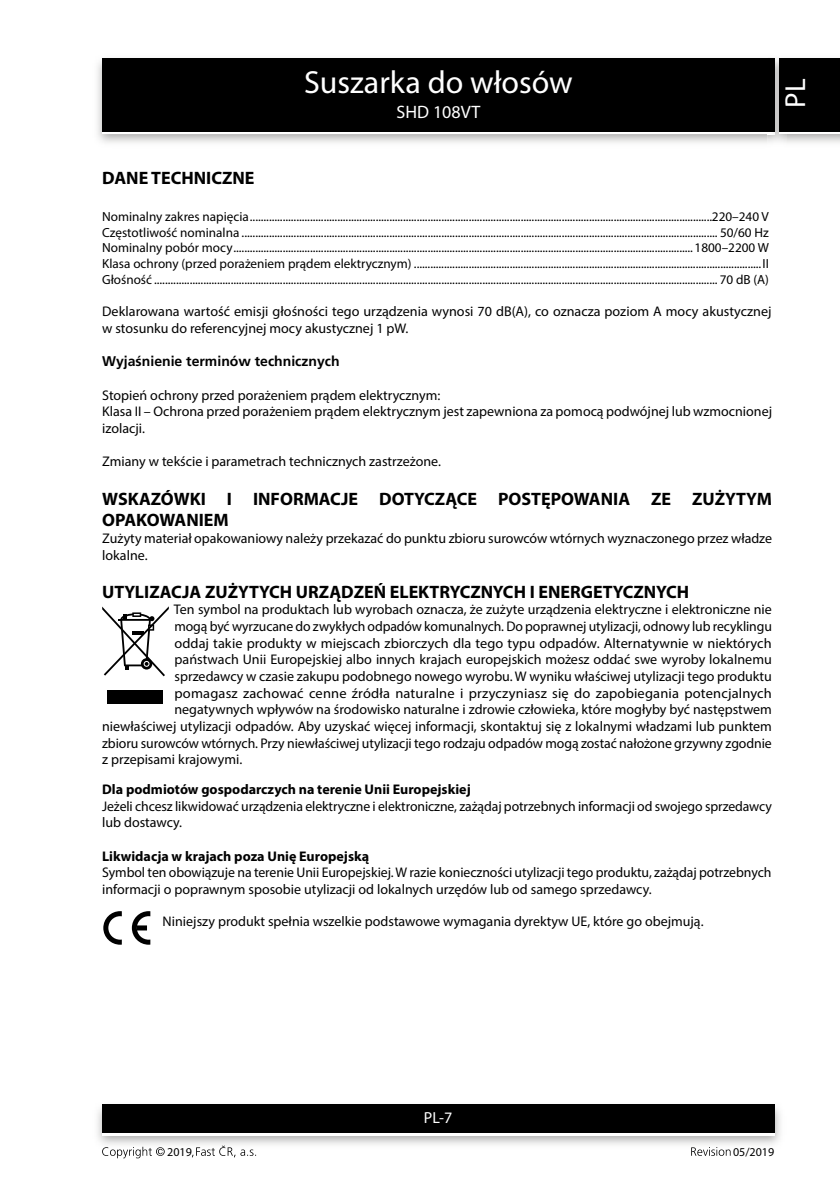
<style>
.page{position:relative;width:840px;height:1191px;background:#fff}
.page>*{position:absolute;margin:0;border:0;box-sizing:border-box;transform-origin:0 0}
.t1{font:32px "Myriad Pro";color:#fff}
.t2{font:29px "Myriad Pro";color:#fff}
.t3{font:700 18px/21.6px "Myriad Pro";color:#000}
.t4{font:18px "Myriad Pro";color:#fff}
.t5{font:16px "Myriad Pro";color:#fff}
.t6{font:14px/16.6px "Myriad Pro";color:#000}
.t7{font:700 14px "Myriad Pro";color:#000}
.t8{font:700 14px "Frutiger CE";color:#000}
.t9{font:13.2px/15.8px "Myriad Pro";color:#000;text-align:justify}
.t10{font:12px "Myriad Pro";color:#000}
</style>
<div class="page">
<div style="left:102px;top:61px;width:672px;height:73px;background:linear-gradient(to right,#000,#000)"></div>
<div style="left:102px;top:58px;width:672px;height:73px;background:#000"></div>
<img style="left:97px;top:1104px;width:684px;height:41px">
<div style="left:102px;top:1107px;width:672px;height:28px;background:linear-gradient(to right,#fff,#fff)"></div>
<div style="left:102px;top:1104px;width:672px;height:28px;background:#000"></div>
<img style="left:767px;top:56px;width:18px;height:89px">
<svg style="left:767px;top:131px;width:7px;height:3px"></svg>
<img style="left:767px;top:58px;width:7px;height:3px">
<img style="left:767px;top:61px;width:7px;height:70px">
<div style="left:778px;top:61px;width:61px;height:73px;background:linear-gradient(to right,#000,#000)"></div>
<div style="left:778px;top:58px;width:61px;height:73px;background:#000"></div>
<svg style="left:102px;top:1146px;width:63px;height:12px"></svg>
<svg style="left:192px;top:1145px;width:64px;height:12px"></svg>
<svg style="left:691px;top:1147px;width:39px;height:8px"></svg>
<svg style="left:102px;top:606px;width:67px;height:70px"></svg>
<div style="left:107px;top:690px;width:55px;height:14px;background:#000"></div>
<svg style="left:103px;top:911px;width:19px;height:33px"></svg>
<svg style="left:132px;top:911px;width:18px;height:33px"></svg>
<div style="left:137px;top:925px;width:10px;height:5px;background:#000"></div>
<h1 class="t1" style="left:304px;top:62px;width:270px">Suszarka do włosów</h1>
<p class="t4" style="left:396px;top:101px;width:85px">SHD 108VT</p>
<h2 class="t2" style="left:777px;top:108px;width:31px;rotate:-90deg">PL</h2>
<p class="t3" style="left:102px;top:166px;width:154px">DANE TECHNICZNE</p>
<p class="t9" style="left:102px;top:208px;width:668px">Nominalny zakres napięcia.........................................................................................................................................................................220–240 V Częstotliwość nominalna .............................................................................................................................................................................. 50/60 Hz Nominalny pobór mocy........................................................................................................................................................................1800–2200 W Klasa ochrony (przed porażeniem prądem elektrycznym) ...............................................................................................................................II Głośność .............................................................................................................................................................................................................. 70 dB (A)</p>
<p class="t6" style="left:102px;top:303px;width:670px">Deklarowana wartość emisji głośności tego urządzenia wynosi 70 dB(A), co oznacza poziom A mocy akustycznej w stosunku do referencyjnej mocy akustycznej 1 pW.</p>
<p class="t8" style="left:102px;top:353px;width:239px">Wyjaśnienie terminów technicznych</p>
<p class="t6" style="left:102px;top:386px;width:671px">Stopień ochrony przed porażeniem prądem elektrycznym:<br>Klasa II – Ochrona przed porażeniem prądem elektrycznym jest zapewniona za pomocą podwójnej lub wzmocnionej izolacji.</p>
<p class="t6" style="left:102px;top:453px;width:340px">Zmiany w tekście i parametrach technicznych zastrzeżone.</p>
<p class="t3" style="left:102px;top:487px;width:670px">WSKAZÓWKI I INFORMACJE DOTYCZĄCE POSTĘPOWANIA ZE ZUŻYTYM<br>OPAKOWANIEM</p>
<p class="t6" style="left:102px;top:529px;width:671px">Zużyty materiał opakowaniowy należy przekazać do punktu zbioru surowców wtórnych wyznaczonego przez władze lokalne.</p>
<p class="t3" style="left:102px;top:580px;width:588px">UTYLIZACJA ZUŻYTYCH URZĄDZEŃ ELEKTRYCZNYCH I ENERGETYCZNYCH</p>
<p class="t6" style="left:174px;top:601px;width:599px">Ten symbol na produktach lub wyrobach oznacza, że zużyte urządzenia elektryczne i elektroniczne nie</p>
<p class="t6" style="left:174px;top:618px;width:598px">mogą być wyrzucane do zwykłych odpadów komunalnych. Do poprawnej utylizacji, odnowy lub recyklingu</p>
<p class="t6" style="left:174px;top:634px;width:598px">oddaj takie produkty w miejscach zbiorczych dla tego typu odpadów. Alternatywnie w niektórych</p>
<p class="t6" style="left:174px;top:651px;width:598px">państwach Unii Europejskiej albo innych krajach europejskich możesz oddać swe wyroby lokalnemu</p>
<p class="t6" style="left:174px;top:668px;width:598px">sprzedawcy w czasie zakupu podobnego nowego wyrobu. W wyniku właściwej utylizacji tego produktu</p>
<p class="t6" style="left:174px;top:684px;width:598px">pomagasz zachować cenne źródła naturalne i przyczyniasz się do zapobiegania potencjalnych</p>
<p class="t6" style="left:174px;top:701px;width:598px">negatywnych wpływów na środowisko naturalne i zdrowie człowieka, które mogłyby być następstwem</p>
<p class="t6" style="left:102px;top:718px;width:671px">niewłaściwej utylizacji odpadów. Aby uzyskać więcej informacji, skontaktuj się z lokalnymi władzami lub punktem</p>
<p class="t6" style="left:102px;top:734px;width:670px">zbioru surowców wtórnych. Przy niewłaściwej utylizacji tego rodzaju odpadów mogą zostać nałożone grzywny zgodnie</p>
<p class="t6" style="left:102px;top:751px;width:141px">z przepisami krajowymi.</p>
<p class="t7" style="left:102px;top:780px;width:370px">Dla podmiotów gospodarczych na terenie Unii Europejskiej</p>
<p class="t6" style="left:102px;top:797px;width:671px">Jeżeli chcesz likwidować urządzenia elektryczne i elektroniczne, zażądaj potrzebnych informacji od swojego sprzedawcy lub dostawcy.</p>
<p class="t7" style="left:102px;top:847px;width:268px">Likwidacja w krajach poza Unię Europejską</p>
<p class="t6" style="left:102px;top:864px;width:670px">Symbol ten obowiązuje na terenie Unii Europejskiej. W razie konieczności utylizacji tego produktu, zażądaj potrzebnych informacji o poprawnym sposobie utylizacji od lokalnych urzędów lub od samego sprzedawcy.</p>
<p class="t6" style="left:162px;top:912px;width:542px">Niniejszy produkt spełnia wszelkie podstawowe wymagania dyrektyw UE, które go obejmują.</p>
<p class="t5" style="left:423px;top:1108px;width:30px">PL-7</p>
<p class="t10" style="left:167px;top:1144px;width:26px">2019</p>
<p class="t10" style="left:732px;top:1144px;width:43px">05/2019</p>
</div>
